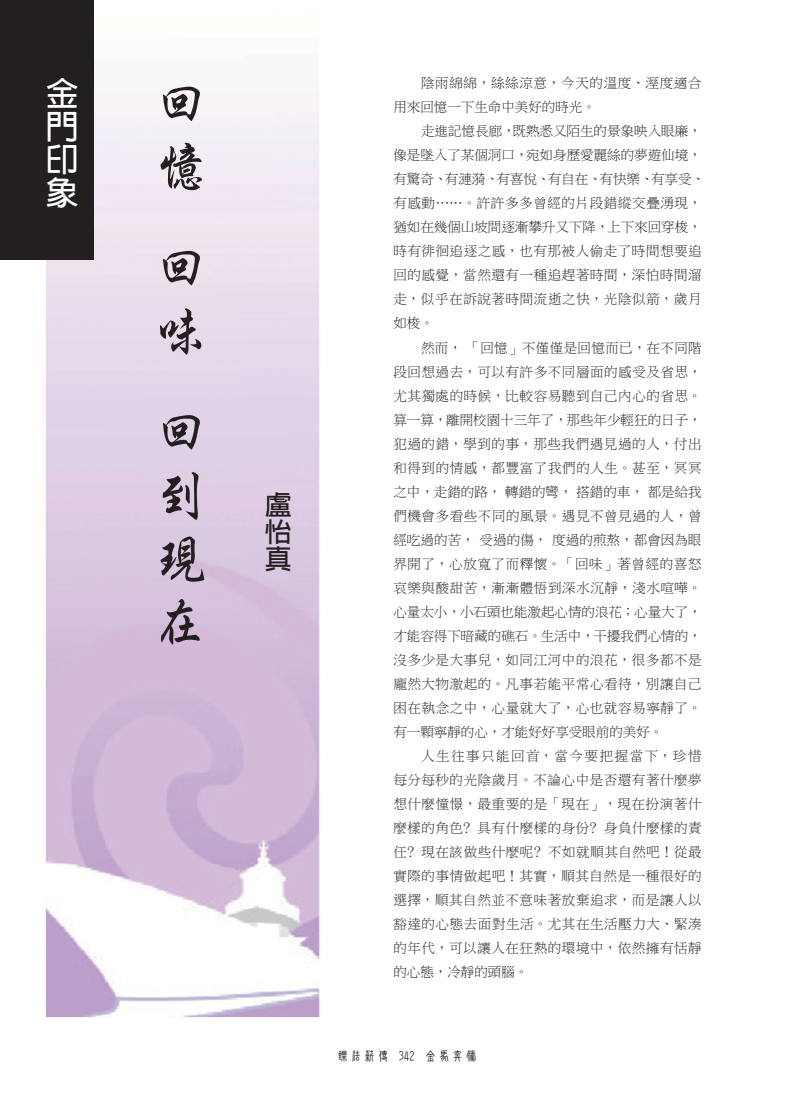
<style>
.page{position:relative;width:808px;height:1106px;background:#fff}
.page>*{position:absolute;margin:0;border:0;box-sizing:border-box;transform-origin:0 0}
.t1{font:54px/63.8px "Singkai EG Bold Big 5";color:#231f20}
.t2{font:700 33px/33px "Adobe Fan Heiti Std";color:#fff;text-align:justify}
.t3{font:700 27px/27px "Adobe Fan Heiti Std";color:#231f20;text-align:justify}
.一般段落內文{font:13.5px/24px "P Ming Li U";letter-spacing:.04em;color:#231f20;text-align:justify}
.一般段落內文-2{font:13.5px/24px "P Ming Li U";color:#231f20}
.t4{font:13.5px "DF New Chuan Md HKP BF";color:#231f20}
</style>
<div class="page">
<hr style="left:807px;top:0;width:1px;height:259px;background:#231f20">
<img style="left:40px;top:91px;width:280px;height:927px">
<div style="left:0;top:0;width:94px;height:259px;background:#231f20"></div>
<p class="t2" style="left:46px;top:78px;width:33px">金門印象</p>
<p class="t1" style="left:154px;top:72px;width:50px">回憶</p>
<p class="t1" style="left:154px;top:236px;width:49px">回味</p>
<p class="t1" style="left:154px;top:400px;width:52px;text-align:justify">回到現在</p>
<p class="t3" style="left:265px;top:492px;width:28px">盧怡真</p>
<p class="一般段落內文" style="left:393px;top:71px;width:310px;text-indent:28px">陰雨綿綿，絲絲涼意，今天的溫度、溼度適合用來回憶一下生命中美好的時光。</p>
<p class="一般段落內文-2" style="left:393px;top:119px;width:313px;text-indent:28px">走進記憶長廊，既熟悉又陌生的景象映入眼廉，像是墜入了某個洞口，宛如身歷愛麗絲的夢遊仙境，有驚奇、有漣漪、有喜悅、有自在、有快樂、有享受、有感動……。許許多多曾經的片段錯縱交疊湧現，猶如在幾個山坡間逐漸攀升又下降，上下來回穿梭，時有徘徊追逐之感，也有那被人偷走了時間想要追回的感覺，當然還有一種追趕著時間，深怕時間溜走，似乎在訴說著時間流逝之快，光陰似箭，歲月如梭。</p>
<p class="一般段落內文" style="left:393px;top:335px;width:310px;text-indent:28px">然而， 「回憶」不僅僅是回憶而已，在不同階段回想過去，可以有許多不同層面的感受及省思，尤其獨處的時候，比較容易聽到自己內心的省思。算一算，離開校園十三年了，那些年少輕狂的日子，犯過的錯，學到的事，那些我們遇見過的人，付出和得到的情感，都豐富了我們的人生。甚至，冥冥之中，走錯的路， 轉錯的彎， 搭錯的車， 都是給我們機會多看些不同的風景。遇見不曾見過的人，曾經吃過的苦， 受過的傷， 度過的煎熬，都會因為眼界開了，心放寬了而釋懷。「回味」著曾經的喜怒哀樂與酸甜苦，漸漸體悟到深水沉靜，淺水喧嘩。心量太小，小石頭也能激起心情的浪花；心量大了，才能容得下暗藏的礁石。生活中，干擾我們心情的，沒多少是大事兒，如同江河中的浪花，很多都不是龐然大物激起的。凡事若能平常心看待，別讓自己困在執念之中，心量就大了，心也就容易寧靜了。有一顆寧靜的心，才能好好享受眼前的美好。</p>
<p class="一般段落內文" style="left:393px;top:743px;width:310px;text-indent:28px">人生往事只能回首，當今要把握當下，珍惜每分每秒的光陰歲月。不論心中是否還有著什麼夢想什麼憧憬，最重要的是「現在」，現在扮演著什麼樣的角色﹖具有什麼樣的身份﹖身負什麼樣的責任﹖現在該做些什麼呢﹖不如就順其自然吧！從最實際的事情做起吧！其實，順其自然是一種很好的選擇，順其自然並不意味著放棄追求，而是讓人以豁達的心態去面對生活。尤其在生活壓力大、緊湊的年代，可以讓人在狂熱的環境中，依然擁有恬靜的心態，冷靜的頭腦。</p>
<p class="t4" style="left:336px;top:1049px;width:143px">鑠法薪傳 342 金馬奔騰</p>
</div>
